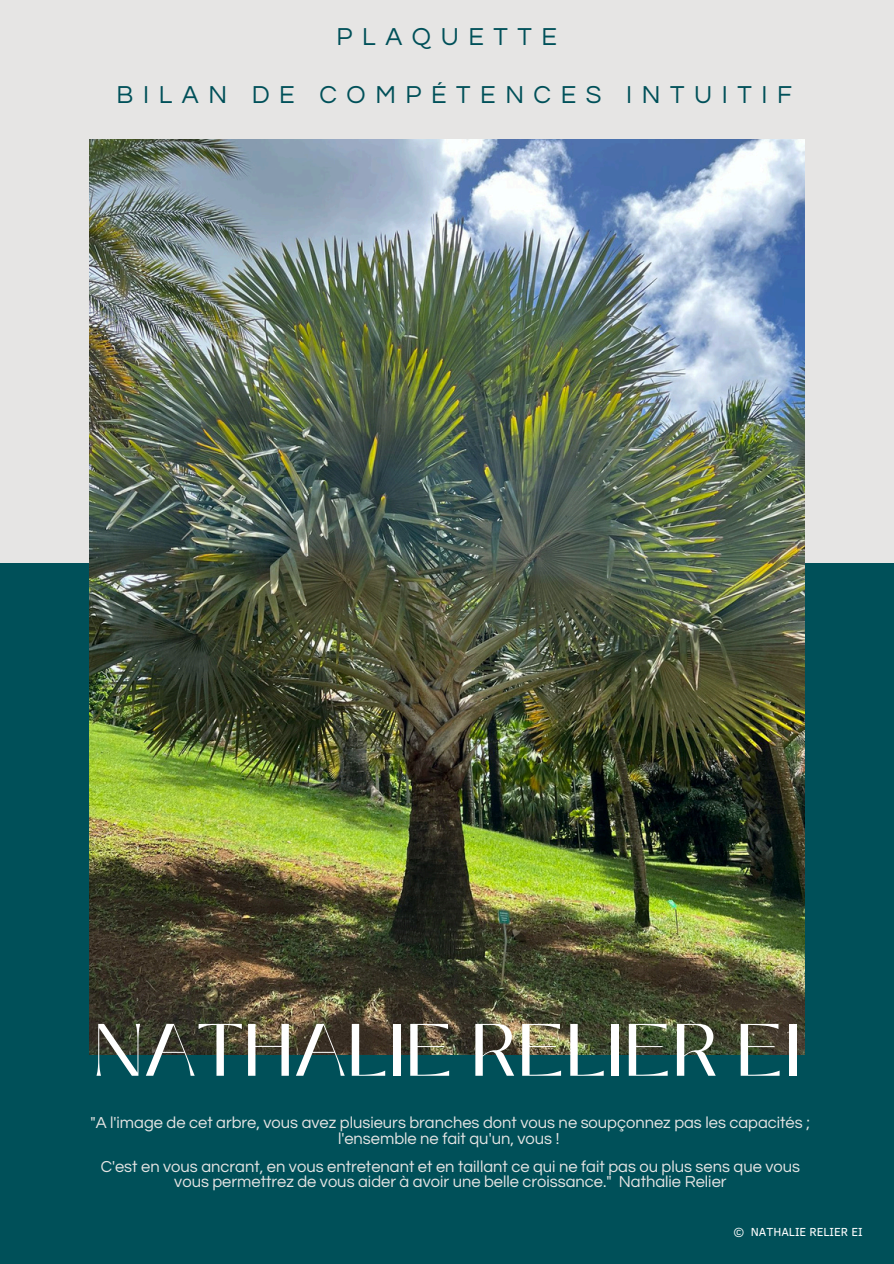
<style>
.page{position:relative;width:894px;height:1264px;background:#fff}
.page>*{position:absolute;margin:0;border:0;box-sizing:border-box;transform-origin:0 0}
.t1{font:73.8px "Black Mango";color:#fff}
.t2{font:25.5px "Questrial";letter-spacing:.375em;color:#005059}
.t3{font:16.5px/15.8px "Questrial";color:#e6e5e4;text-align:center}
.t4{font:12px "Clear Sans";color:#fff}
</style>
<div class="page">
<div style="left:0;top:0;width:893px;height:1263px;background:#e6e5e4"></div>
<div style="left:0;top:563px;width:893px;height:700px;background:#005059"></div>
<img style="left:89px;top:140px;width:715px;height:914px">
<p class="t2" style="left:336px;top:24px;width:222px">PLAQUETTE</p>
<p class="t2" style="left:117px;top:82px;width:676px">BILAN DE COMPÉTENCES INTUITIF</p>
<h2 class="t1" style="left:93px;top:994px;width:709px">NATHALIE RELIER EI</h2>
<p class="t3" style="left:90px;top:1114px;width:721px">"A l'image de cet arbre, vous avez plusieurs branches dont vous ne soupçonnez pas les capacités ; l'ensemble ne fait qu'un, vous !</p>
<p class="t3" style="left:101px;top:1158px;width:700px">C'est en vous ancrant, en vous entretenant et en taillant ce qui ne fait pas ou plus sens que vous vous permettrez de vous aider à avoir une belle croissance." Nathalie Relier</p>
<h3 class="t4" style="left:733px;top:1222px;width:131px">© NATHALIE RELIER EI</h3>
</div>
